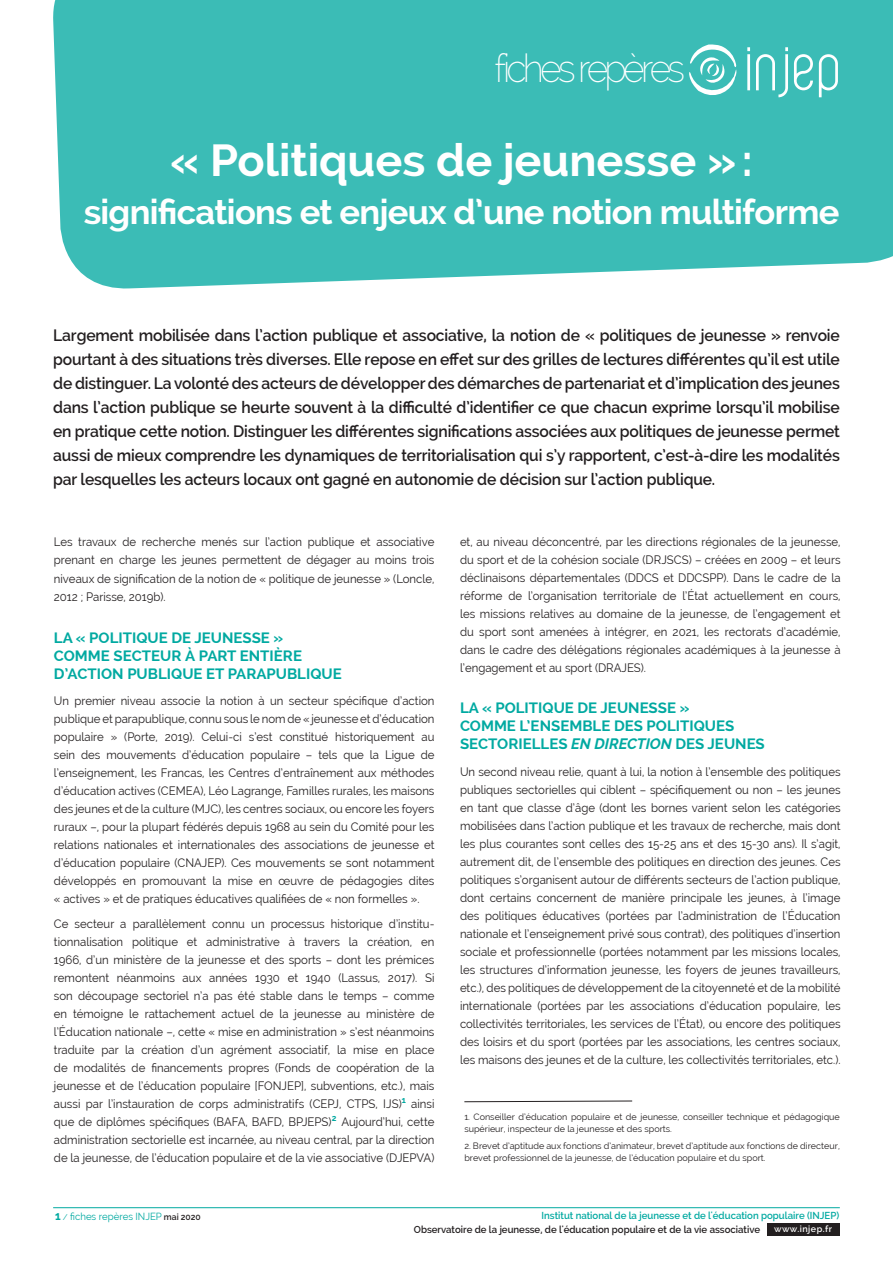
<style>
.page{position:relative;width:893px;height:1263px;background:#fff}
.page>*{position:absolute;margin:0;border:0;box-sizing:border-box;transform-origin:0 0}
.GrandTitre-niv1{font:700 45px "Raleway";color:#fff}
.t1{font:200 39px "Raleway";letter-spacing:-.1em;color:#fff;scale:.95 1}
.GrandTitre-niv1-2{font:700 34.5px "Raleway";letter-spacing:-.02em;color:#fff}
.t2{font:600 16.5px/24px "Raleway";letter-spacing:-.01em;color:#231f20;text-align:justify;scale:.95 1}
.TexteInfo-niv1{font:700 15px/18px "Raleway";color:#00a9a1}
.texte_courant{font:12px/18px "Raleway";color:#231f20;text-align:justify;scale:.95 1}
.t3{font:600 10.2px/13.5px "Raleway";color:#231f20;scale:.95 1}
.t4{font:10.2px "Raleway";color:#00a9a1;scale:.95 1}
.t5{font:9px/12px "Raleway";color:#231f20}
.t6{font:600 9px "Raleway";letter-spacing:.05em;color:#fff}
.s1{font-style:italic}
.s2{font-weight:700;font-size:12px}
.s3{font-size:8.1px}
.s4{font-weight:600;font-size:9px;color:#231f20}
.s5{color:#00a9a1}
</style>
<div class="page">
<div style="left:767px;top:1223px;width:72px;height:13px;background:#231f20"></div>
<div style="left:53px;top:0;width:840px;height:289px;background:#3bbcb6"></div>
<hr style="left:747px;top:54px;width:3px;height:36px;background:#fff">
<svg style="left:747px;top:47px;width:3px;height:4px"></svg>
<svg style="left:756px;top:47px;width:32px;height:50px"></svg>
<svg style="left:794px;top:54px;width:19px;height:36px"></svg>
<svg style="left:819px;top:54px;width:19px;height:43px"></svg>
<svg style="left:689px;top:45px;width:48px;height:52px"></svg>
<hr style="left:53px;top:1207px;width:787px;height:1px;background:#00a9a1">
<svg style="left:464px;top:1100px;width:169px;height:2px"></svg>
<p class="t1" style="left:495px;top:46px;width:202px">fiches repères</p>
<p class="GrandTitre-niv1" style="left:170px;top:135px;width:584px">« Politiques de jeunesse »:</p>
<p class="GrandTitre-niv1-2" style="left:84px;top:193px;width:757px">significations et enjeux d’une notion multiforme</p>
<p class="t2" style="left:53px;top:323px;width:830px">Largement mobilisée dans l’action publique et associative, la notion de « politiques de jeunesse » renvoie pourtant à des situations très diverses. Elle repose en effet sur des grilles de lectures différentes qu’il est utile de distinguer. La volonté des acteurs de développer des démarches de partenariat et d’implication des jeunes dans l’action publique se heurte souvent à la difficulté d’identifier ce que chacun exprime lorsqu’il mobilise en pratique cette notion. Distinguer les différentes significations associées aux politiques de jeunesse permet aussi de mieux comprendre les dynamiques de territorialisation qui s’y rapportent, c’est-à-dire les modalités par lesquelles les acteurs locaux ont gagné en autonomie de décision sur l’action publique.</p>
<p class="texte_courant" style="left:54px;top:532px;width:402px;line-height:18.5px">Les travaux de recherche menés sur l’action publique et associative prenant en charge les jeunes permettent de dégager au moins trois niveaux de signification de la notion de « politique de jeunesse » (Loncle, 2012 ; Parisse, 2019b).</p>
<p class="TexteInfo-niv1" style="left:54px;top:628px;width:289px">LA « POLITIQUE DE JEUNESSE »<br>COMME SECTEUR À PART ENTIÈRE<br>D’ACTION PUBLIQUE ET PARAPUBLIQUE</p>
<p class="texte_courant" style="left:54px;top:692px;width:402px">Un premier niveau associe la notion à un secteur spécifique d’action publique et parapublique, connu sous le nom de « jeunesse et d’éducation populaire » (Porte, 2019). Celui-ci s’est constitué historiquement au sein des mouvements d’éducation populaire – tels que la Ligue de l’enseignement, les Francas, les Centres d’entraînement aux méthodes d’éducation actives (CEMEA), Léo Lagrange, Familles rurales, les maisons des jeunes et de la culture (MJC), les centres sociaux, ou encore les foyers ruraux –, pour la plupart fédérés depuis 1968 au sein du Comité pour les relations nationales et internationales des associations de jeunesse et d’éducation populaire (CNAJEP). Ces mouvements se sont notamment développés en promouvant la mise en œuvre de pédagogies dites « actives » et de pratiques éducatives qualifiées de « non formelles ».</p>
<p class="texte_courant" style="left:54px;top:914px;width:402px">Ce secteur a parallèlement connu un processus historique d’institu&shy;tionnalisation politique et administrative à travers la création, en 1966, d’un ministère de la jeunesse et des sports – dont les prémices remontent néanmoins aux années 1930 et 1940 (Lassus, 2017). Si son découpage sectoriel n’a pas été stable dans le temps – comme en témoigne le rattachement actuel de la jeunesse au ministère de l’Éducation nationale –, cette « mise en administration » s’est néanmoins traduite par la création d’un agrément associatif, la mise en place de modalités de financements propres (Fonds de coopération de la jeunesse et de l’éducation populaire [FONJEP], subventions, etc.), mais aussi par l’instauration de corps administratifs (CEPJ, CTPS, IJS)<sup>1</sup> ainsi que de diplômes spécifiques (BAFA, BAFD, BPJEPS)<sup>2</sup> Aujourd’hui, cette administration sectorielle est incarnée, au niveau central, par la direction de la jeunesse, de l’éducation populaire et de la vie associative (DJEPVA)</p>
<p class="texte_courant" style="left:460px;top:532px;width:402px">et, au niveau déconcentré, par les directions régionales de la jeunesse, du sport et de la cohésion sociale (DRJSCS) – créées en 2009 – et leurs déclinaisons départementales (DDCS et DDCSPP). Dans le cadre de la réforme de l’organisation territoriale de l’État actuellement en cours, les missions relatives au domaine de la jeunesse, de l’engagement et du sport sont amenées à intégrer, en 2021, les rectorats d’académie, dans le cadre des délégations régionales académiques à la jeunesse à l’engagement et au sport (DRAJES).</p>
<p class="TexteInfo-niv1" style="left:460px;top:699px;width:306px">LA « POLITIQUE DE JEUNESSE »<br>COMME L’ENSEMBLE DES POLITIQUES<br>SECTORIELLES <span class="s1">EN DIRECTION</span> DES JEUNES</p>
<p class="texte_courant" style="left:460px;top:762px;width:402px">Un second niveau relie, quant à lui, la notion à l’ensemble des politiques publiques sectorielles qui ciblent – spécifiquement ou non – les jeunes en tant que classe d’âge (dont les bornes varient selon les catégories mobilisées dans l’action publique et les travaux de recherche, mais dont les plus courantes sont celles des 15-25 ans et des 15-30 ans). Il s’agit, autrement dit, de l’ensemble des politiques en direction des jeunes. Ces politiques s’organisent autour de différents secteurs de l’action publique, dont certains concernent de manière principale les jeunes, à l’image des politiques éducatives (portées par l’administration de l’Éducation nationale et l’enseignement privé sous contrat), des politiques d’insertion sociale et professionnelle (portées notamment par les missions locales, les structures d’information jeunesse, les foyers de jeunes travailleurs, etc.), des politiques de développement de la citoyenneté et de la mobilité internationale (portées par les associations d’éducation populaire, les collectivités territoriales, les services de l’État), ou encore des politiques des loisirs et du sport (portées par les associations, les centres sociaux, les maisons des jeunes et de la culture, les collectivités territoriales, etc.).</p>
<p class="t5" style="left:464px;top:1111px;width:377px">1. Conseiller d’éducation populaire et de jeunesse, conseiller technique et pédagogique supérieur, inspecteur de la jeunesse et des sports.</p>
<p class="t5" style="left:464px;top:1139px;width:377px">2. Brevet d’aptitude aux fonctions d’animateur, brevet d’aptitude aux fonctions de directeur, brevet professionnel de la jeunesse, de l’éducation populaire et du sport.</p>
<p class="t4" style="left:55px;top:1211px;width:155px"><span class="s2">1</span> <span class="s3">/</span> fiches repères INJEP <span class="s4">mai 2020</span></p>
<p class="t3" style="left:414px;top:1209px;width:449px;text-indent:128px"><span class="s5">Institut national de la jeunesse et de l'éducation populaire (INJEP)<br></span>Observatoire de la jeunesse, de l'éducation populaire et de la vie associative</p>
<p class="t6" style="left:774px;top:1224px;width:60px">www.injep.fr</p>
</div>
